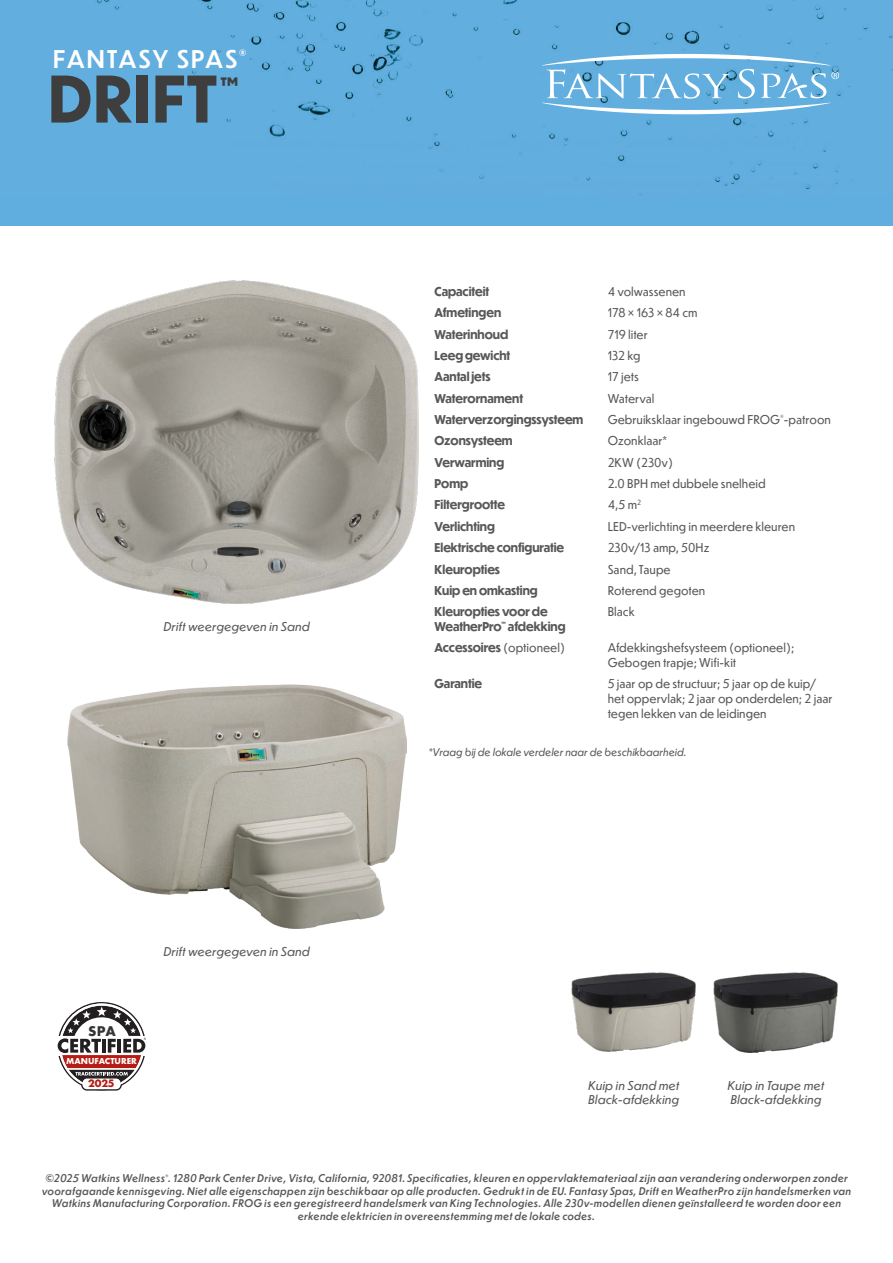
<style>
.page{position:relative;width:893px;height:1263px;background:#fff}
.page>*{position:absolute;margin:0;border:0;box-sizing:border-box;transform-origin:0 0}
.t1{font:700 63px "Dunbar Tall";letter-spacing:.015em;color:#3e3e3f}
.t2{font:700 27.6px "Dunbar Tall";color:#3e3e3f}
.t3{font:500 24px "Dunbar Text";letter-spacing:.07em;color:#fff}
.t4{font:700 14.7px "Futura PT";color:#363434}
.Specs_Copy{font:12px/15px "Dunbar Text";color:#57585a;scale:.95 1}
.Specs_Copy-2{font:700 12px/14.4px "Dunbar Tall";color:#57585a;scale:.95 1}
.Photo_Description{font:italic 12px/14.4px "Dunbar Text";color:#57585a}
.t5{font:700 11.25px "Futura PT";color:#b41d15}
.Legal___PN{font:italic 500 10.5px/12.6px "Dunbar Text";letter-spacing:.025em;color:#57585a;text-align:center;scale:.95 1}
.t6{font:italic 10.5px "Dunbar Text";color:#57585a;scale:.95 1}
.t7{font:700 9px "Futura PT";color:#fff}
.s1{font-family:"Dunbar Text";font-weight:400}
</style>
<div class="page">
<div style="left:0;top:0;width:893px;height:226px;background:#60aee0"></div>
<img style="left:97px;top:0;width:796px;height:196px">
<svg style="left:57px;top:1002px;width:89px;height:89px"></svg>
<svg style="left:542px;top:54px;width:297px;height:60px"></svg>
<img style="left:54px;top:280px;width:365px;height:324px">
<img style="left:67px;top:685px;width:339px;height:243px">
<img style="left:713px;top:972px;width:125px;height:80px">
<img style="left:571px;top:972px;width:125px;height:80px">
<p class="t3" style="left:53px;top:42px;width:195px">FANTASY SPAS<sup>®</sup></p>
<p class="t1" style="left:48px;top:53px;width:170px">DRIFT</p>
<p class="t2" style="left:220px;top:67px;width:20px">™</p>
<p class="Photo_Description" style="left:163px;top:619px;width:148px">Drift weergegeven in Sand</p>
<p class="Photo_Description" style="left:163px;top:943px;width:148px">Drift weergegeven in Sand</p>
<p class="t4" style="left:88px;top:1021px;width:29px">SPA</p>
<p class="t7" style="left:66px;top:1055px;width:72px">MANUFACTURER</p>
<p class="t5" style="left:88px;top:1076px;width:28px">2025</p>
<p class="Specs_Copy-2" style="left:435px;top:284px;width:59px">Capaciteit</p>
<p class="Specs_Copy" style="left:608px;top:283px;width:84px">4 volwassenen</p>
<p class="Specs_Copy-2" style="left:435px;top:305px;width:72px">Afmetingen</p>
<p class="Specs_Copy" style="left:608px;top:305px;width:96px">178 × 163 × 84 cm</p>
<p class="Specs_Copy-2" style="left:435px;top:326px;width:79px">Waterinhoud</p>
<p class="Specs_Copy" style="left:608px;top:326px;width:44px">719 liter</p>
<p class="Specs_Copy-2" style="left:435px;top:348px;width:81px">Leeg gewicht</p>
<p class="Specs_Copy" style="left:608px;top:347px;width:36px">132 kg</p>
<p class="Specs_Copy-2" style="left:435px;top:369px;width:61px">Aantal jets</p>
<p class="Specs_Copy" style="left:608px;top:369px;width:34px">17 jets</p>
<p class="Specs_Copy-2" style="left:435px;top:391px;width:95px">Waterornament</p>
<p class="Specs_Copy" style="left:608px;top:390px;width:51px">Waterval</p>
<p class="Specs_Copy-2" style="left:435px;top:412px;width:158px">Waterverzorgingssysteem</p>
<p class="Specs_Copy" style="left:608px;top:412px;width:237px">Gebruiksklaar ingebouwd FROG<sup>®</sup>-patroon</p>
<p class="Specs_Copy-2" style="left:435px;top:433px;width:84px">Ozonsysteem</p>
<p class="Specs_Copy" style="left:608px;top:433px;width:64px">Ozonklaar*</p>
<p class="Specs_Copy-2" style="left:435px;top:455px;width:75px">Verwarming</p>
<p class="Specs_Copy" style="left:608px;top:454px;width:70px">2KW (230v)</p>
<p class="Specs_Copy-2" style="left:435px;top:476px;width:37px">Pomp</p>
<p class="Specs_Copy" style="left:608px;top:476px;width:168px">2.0 BPH met dubbele snelheid</p>
<p class="Specs_Copy-2" style="left:435px;top:497px;width:76px">Filtergrootte</p>
<p class="Specs_Copy" style="left:608px;top:497px;width:37px">4,5 m<sup>2</sup></p>
<p class="Specs_Copy-2" style="left:435px;top:519px;width:65px">Verlichting</p>
<p class="Specs_Copy" style="left:608px;top:518px;width:199px">LED-verlichting in meerdere kleuren</p>
<p class="Specs_Copy-2" style="left:435px;top:540px;width:138px">Elektrische configuratie</p>
<p class="Specs_Copy" style="left:608px;top:540px;width:109px">230v/13 amp, 50Hz</p>
<p class="Specs_Copy-2" style="left:435px;top:561px;width:70px">Kleuropties</p>
<p class="Specs_Copy" style="left:608px;top:561px;width:68px">Sand, Taupe</p>
<p class="Specs_Copy-2" style="left:435px;top:583px;width:110px">Kuip en omkasting</p>
<p class="Specs_Copy" style="left:608px;top:582px;width:104px">Roterend gegoten</p>
<p class="Specs_Copy-2" style="left:435px;top:604px;width:139px">Kleuropties voor de<br>WeatherPro<sup>™</sup> afdekking</p>
<p class="Specs_Copy" style="left:608px;top:604px;width:30px">Black</p>
<p class="Specs_Copy-2" style="left:435px;top:640px;width:139px">Accessoires <span class="s1">(optioneel)</span></p>
<p class="Specs_Copy" style="left:608px;top:640px;width:198px">Afdekkingshefsysteem (optioneel);<br>Gebogen trapje; Wifi-kit</p>
<p class="Specs_Copy-2" style="left:435px;top:676px;width:52px">Garantie</p>
<p class="Specs_Copy" style="left:608px;top:676px;width:238px">5 jaar op de structuur; 5 jaar op de kuip/ het oppervlak; 2 jaar op onderdelen; 2 jaar tegen lekken van de leidingen</p>
<p class="t6" style="left:429px;top:745px;width:273px">*Vraag bij de lokale verdeler naar de beschikbaarheid.</p>
<p class="Photo_Description" style="left:588px;top:1077px;width:93px">Kuip in Sand met<br>Black-afdekking</p>
<p class="Photo_Description" style="left:728px;top:1077px;width:98px">Kuip in Taupe met<br>Black-afdekking</p>
<p class="Legal___PN" style="left:42px;top:1171px;width:854px">©2025 Watkins Wellness<sup>®</sup>. 1280 Park Center Drive, Vista, California, 92081. Specificaties, kleuren en oppervlaktemateriaal zijn aan verandering onderworpen zonder voorafgaande kennisgeving. Niet alle eigenschappen zijn beschikbaar op alle producten. Gedrukt in de EU. Fantasy Spas, Drift en WeatherPro zijn handelsmerken van Watkins Manufacturing Corporation. FROG is een geregistreerd handelsmerk van King Technologies. Alle 230v-modellen dienen geïnstalleerd te worden door een erkende elektricien in overeenstemming met de lokale codes.</p>
</div>
